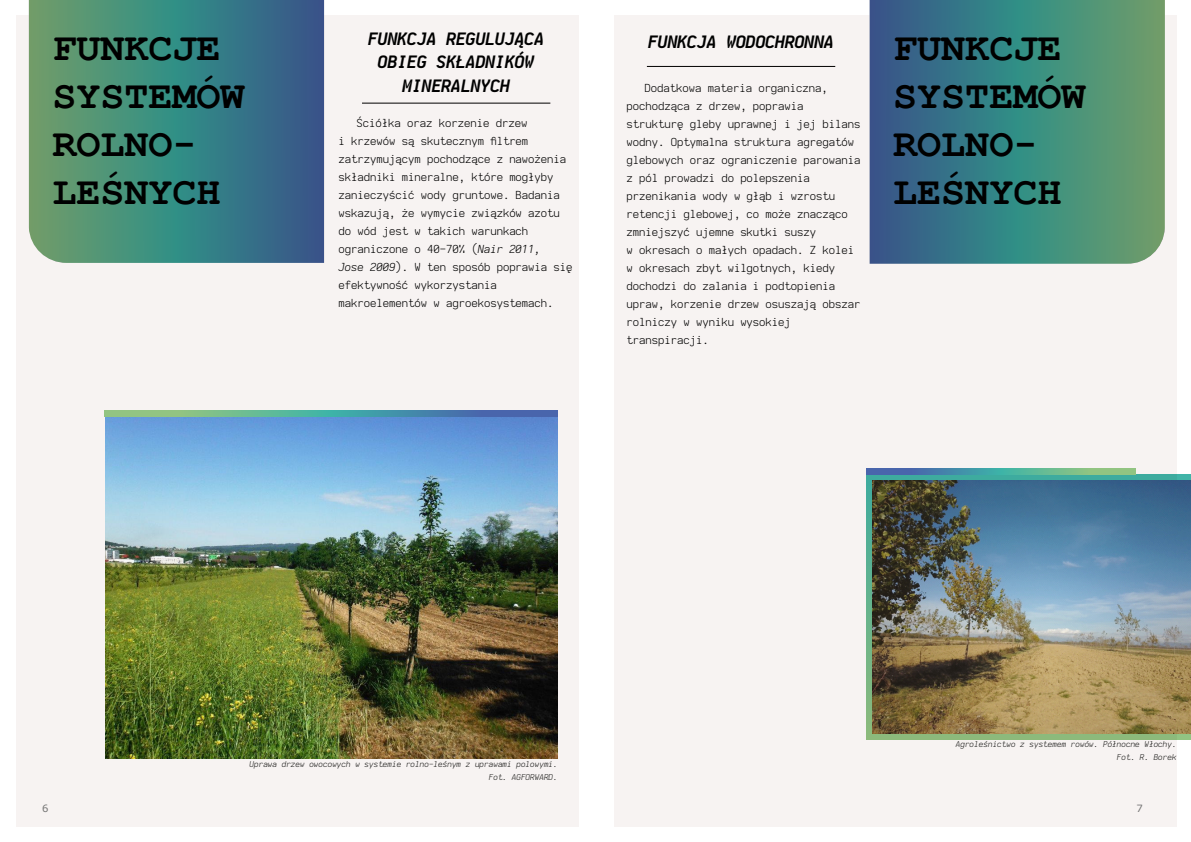
<style>
.page{position:relative;width:1191px;height:842px;background:#fff}
.page>*{position:absolute;margin:0;border:0;box-sizing:border-box;transform-origin:0 0}
.t1{font:700 40px/48px "Courier New";color:#000}
.t2{font:italic 800 17px/23.4px "Jozsika";color:#000;text-align:center}
.t3{font:300 11px/18px "Jozsika";color:#000}
.t4{font:10px "Verdana";color:#737373}
.t5{font:italic 300 8px/13px "Jozsika";color:#1d1d1b;text-align:right}
.s1{font-style:italic}
</style>
<div class="page">
<div style="left:16px;top:15px;width:563px;height:812px;background:#f7f3f2"></div>
<div style="left:614px;top:15px;width:562px;height:812px;background:#f7f3f2"></div>
<hr style="left:362px;top:103px;width:188px;height:1px;background:#010000">
<img style="left:105px;top:410px;width:452px;height:348px">
<img style="left:29px;top:0;width:295px;height:263px">
<div style="left:866px;top:474px;width:325px;height:265px;background:linear-gradient(to bottom,#3dab9f,#8dba7b)"></div>
<img style="left:872px;top:480px;width:319px;height:253px">
<img style="left:866px;top:468px;width:269px;height:6px">
<hr style="left:647px;top:66px;width:188px;height:1px;background:#010000">
<img style="left:869px;top:0;width:295px;height:264px">
<h1 class="t1" style="left:53px;top:28px;width:194px">FUNKCJE<br>SYSTEMÓW<br>ROLNO-<br>LEŚNYCH</h1>
<h2 class="t2" style="left:368px;top:27px;width:177px">FUNKCJA REGULUJĄCA<br>OBIEG SKŁADNIKÓW<br>MINERALNYCH</h2>
<p class="t3" style="left:338px;top:114px;width:236px;text-indent:18px">Ściółka oraz korzenie drzew<br>i krzewów są skutecznym filtrem zatrzymującym pochodzące z nawożenia składniki mineralne, które mogłyby zanieczyścić wody gruntowe. Badania wskazują, że wymycie związków azotu do wód jest w takich warunkach ograniczone o 40-70% (<span class="s1">Nair 2011,<br>Jose 2009</span>). W ten sposób poprawia się efektywność wykorzystania makroelementów w agroekosystemach.</p>
<h2 class="t2" style="left:648px;top:30px;width:187px">FUNKCJA WODOCHRONNA</h2>
<p class="t3" style="left:626px;top:79px;width:236px;text-indent:18px">Dodatkowa materia organiczna, pochodząca z drzew, poprawia strukturę gleby uprawnej i jej bilans wodny. Optymalna struktura agregatów glebowych oraz ograniczenie parowania z pól prowadzi do polepszenia przenikania wody w głąb i wzrostu retencji glebowej, co może znacząco zmniejszyć ujemne skutki suszy<br>w okresach o małych opadach. Z kolei w okresach zbyt wilgotnych, kiedy dochodzi do zalania i podtopienia upraw, korzenie drzew osuszają obszar rolniczy w wyniku wysokiej transpiracji.</p>
<h1 class="t1" style="left:893px;top:28px;width:194px">FUNKCJE<br>SYSTEMÓW<br>ROLNO-<br>LEŚNYCH</h1>
<p class="t5" style="left:249px;top:758px;width:310px">Uprawa drzew owocowych w systemie rolno-leśnym z uprawami polowymi.<br>Fot. AGFORWARD.</p>
<p class="t5" style="left:955px;top:738px;width:222px">Agroleśnictwo z systemem rowów. Północne Włochy.<br>Fot. R. Borek</p>
<p class="t4" style="left:42px;top:804px;width:8px">6</p>
<p class="t4" style="left:1136px;top:804px;width:8px">7</p>
</div>
